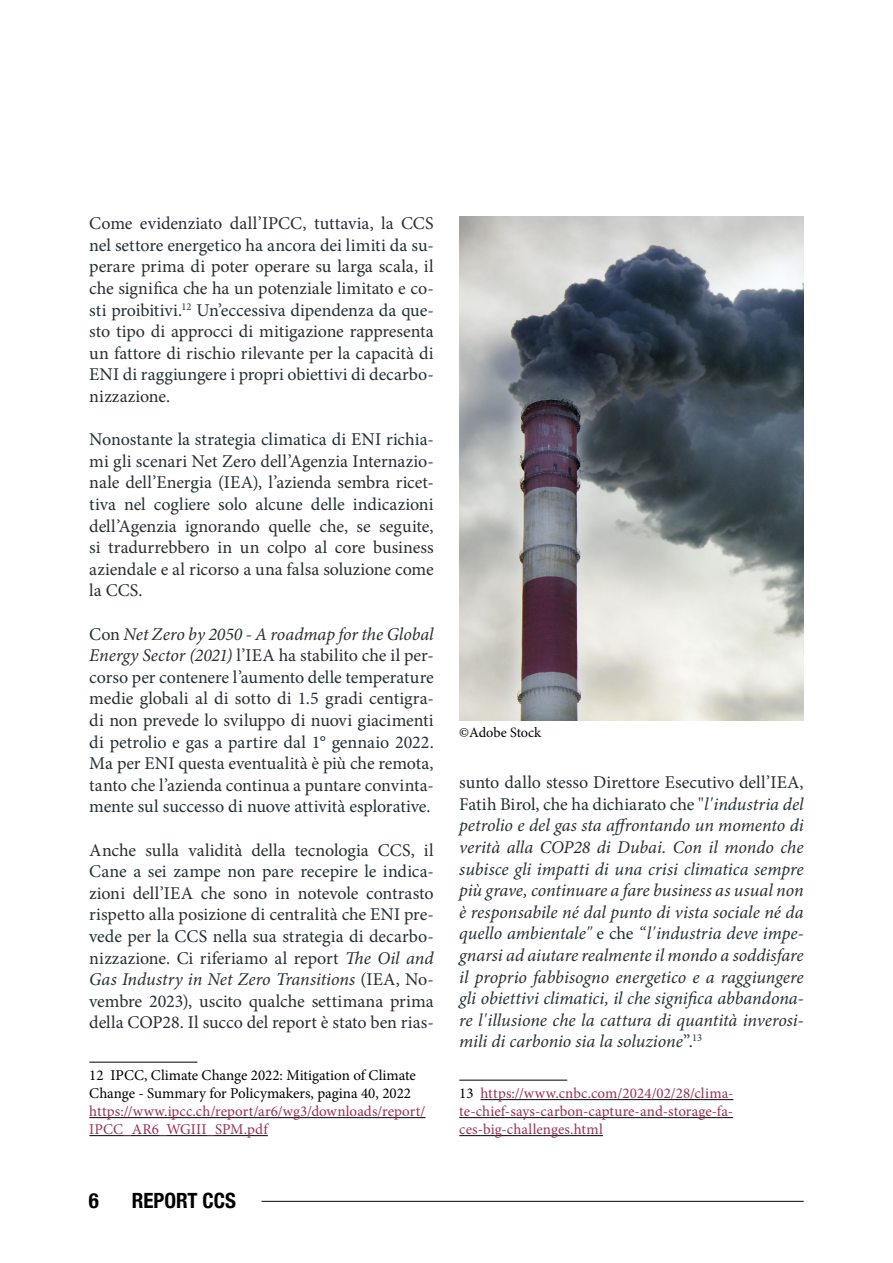
<style>
.page{position:relative;width:893px;height:1263px;background:#fff}
.page>*{position:absolute;margin:0;border:0;box-sizing:border-box;transform-origin:0 0}
.t1{font:700 condensed 21px "Helvetica Neue";color:#000}
.t2{font:18px/21.6px "Minion Pro";color:#252f33;text-align:justify}
.t3{font:italic 18px/21.6px "Minion Pro";letter-spacing:-.005em;color:#252f33;text-align:justify}
.t4{font:15px/18px "Minion Pro";letter-spacing:.005em;color:#992f57}
.t5{font:15px/18px "Minion Pro";color:#000}
.t6{font:14.25px "Minion Pro";letter-spacing:-.005em;color:#000}
.s1{font-style:italic}
.s2{font-style:normal}
.s3{color:#000}
</style>
<div class="page">
<hr style="left:261px;top:1201px;width:543px;height:1px;background:#000">
<hr style="left:89px;top:1062px;width:108px;height:1px;background:#000">
<hr style="left:89px;top:1117px;width:337px;height:1px;background:#000">
<hr style="left:89px;top:1135px;width:179px;height:1px;background:#000">
<hr style="left:459px;top:1080px;width:108px;height:1px;background:#000">
<hr style="left:480px;top:1099px;width:253px;height:1px;background:#000">
<hr style="left:459px;top:1117px;width:274px;height:1px;background:#000">
<hr style="left:459px;top:1135px;width:144px;height:1px;background:#000">
<img style="left:459px;top:216px;width:345px;height:504px">
<p class="t2" style="left:89px;top:213px;width:346px">Come evidenziato dall’IPCC, tuttavia, la CCS nel settore energetico ha ancora dei limiti da su&shy;perare prima di poter operare su larga scala, il che significa che ha un potenziale limitato e co&shy;sti proibitivi.<sup>12</sup> Un’eccessiva dipendenza da que&shy;sto tipo di approcci di mitigazione rappresenta un fattore di rischio rilevante per la capacità di ENI di raggiungere i propri obiettivi di decarbo&shy;nizzazione.</p>
<p class="t2" style="left:89px;top:429px;width:346px">Nonostante la strategia climatica di ENI richia&shy;mi gli scenari Net Zero dell’Agenzia Internazio&shy;nale dell’Energia (IEA), l’azienda sembra ricet&shy;tiva nel cogliere solo alcune delle indicazioni dell’Agenzia ignorando quelle che, se seguite, si tradurrebbero in un colpo al core business aziendale e al ricorso a una falsa soluzione come la CCS.</p>
<p class="t2" style="left:89px;top:623px;width:346px">Con <span class="s1">Net Zero by 2050 - A roadmap for the Global Energy Sector (2021)</span> l’IEA ha stabilito che il per&shy;corso per contenere l’aumento delle temperature medie globali al di sotto di 1.5 gradi centigra&shy;di non prevede lo sviluppo di nuovi giacimenti di petrolio e gas a partire dal 1° gennaio 2022.<br>Ma per ENI questa eventualità è più che remota, tanto che l’azienda continua a puntare convinta&shy;mente sul successo di nuove attività esplorative.</p>
<p class="t2" style="left:89px;top:839px;width:346px">Anche sulla validità della tecnologia CCS, il Cane a sei zampe non pare recepire le indica&shy;zioni dell’IEA che sono in notevole contrasto rispetto alla posizione di centralità che ENI pre&shy;vede per la CCS nella sua strategia di decarbo&shy;nizzazione. Ci riferiamo al report <span class="s1">The Oil and Gas Industry in Net Zero Transitions</span> (IEA, No&shy;vembre 2023), uscito qualche settimana prima della COP28. Il succo del report è stato ben rias-</p>
<p class="t5" style="left:89px;top:1066px;width:328px">12 IPCC, Climate Change 2022: Mitigation of Climate<br>Change - Summary for Policymakers, pagina 40, 2022</p>
<p class="t4" style="left:89px;top:1102px;width:338px">https://www.ipcc.ch/report/ar6/wg3/downloads/report/<br>IPCC_AR6_WGIII_SPM.pdf</p>
<p class="t1" style="left:89px;top:1183px;width:12px">6</p>
<p class="t1" style="left:132px;top:1183px;width:106px">REPORT CCS</p>
<p class="t6" style="left:459px;top:723px;width:84px">©Adobe Stock</p>
<p class="t3" style="left:459px;top:771px;width:346px"><span class="s2">sunto dallo stesso Direttore Esecutivo dell’IEA, Fatih Birol, che ha dichiarato che "</span>l'industria del petrolio e del gas sta affrontando un momento di verità alla COP28 di Dubai. Con il mondo che subisce gli impatti di una crisi climatica sempre più grave, continuare a fare business as usual non è responsabile né dal punto di vista sociale né da quello ambientale" <span class="s2">e che</span> “l'industria deve impe&shy;gnarsi ad aiutare realmente il mondo a soddisfare il proprio fabbisogno energetico e a raggiungere gli obiettivi climatici, il che significa abbandona&shy;re l'illusione che la cattura di quantità inverosi&shy;mili di carbonio sia la soluzione<span class="s2">”.</span><sup>13</sup></p>
<p class="t4" style="left:459px;top:1084px;width:276px;text-align:justify"><span class="s3">13</span> https://www.cnbc.com/2024/02/28/clima&shy;te-chief-says-carbon-capture-and-storage-fa&shy;ces-big-challenges.html</p>
</div>
